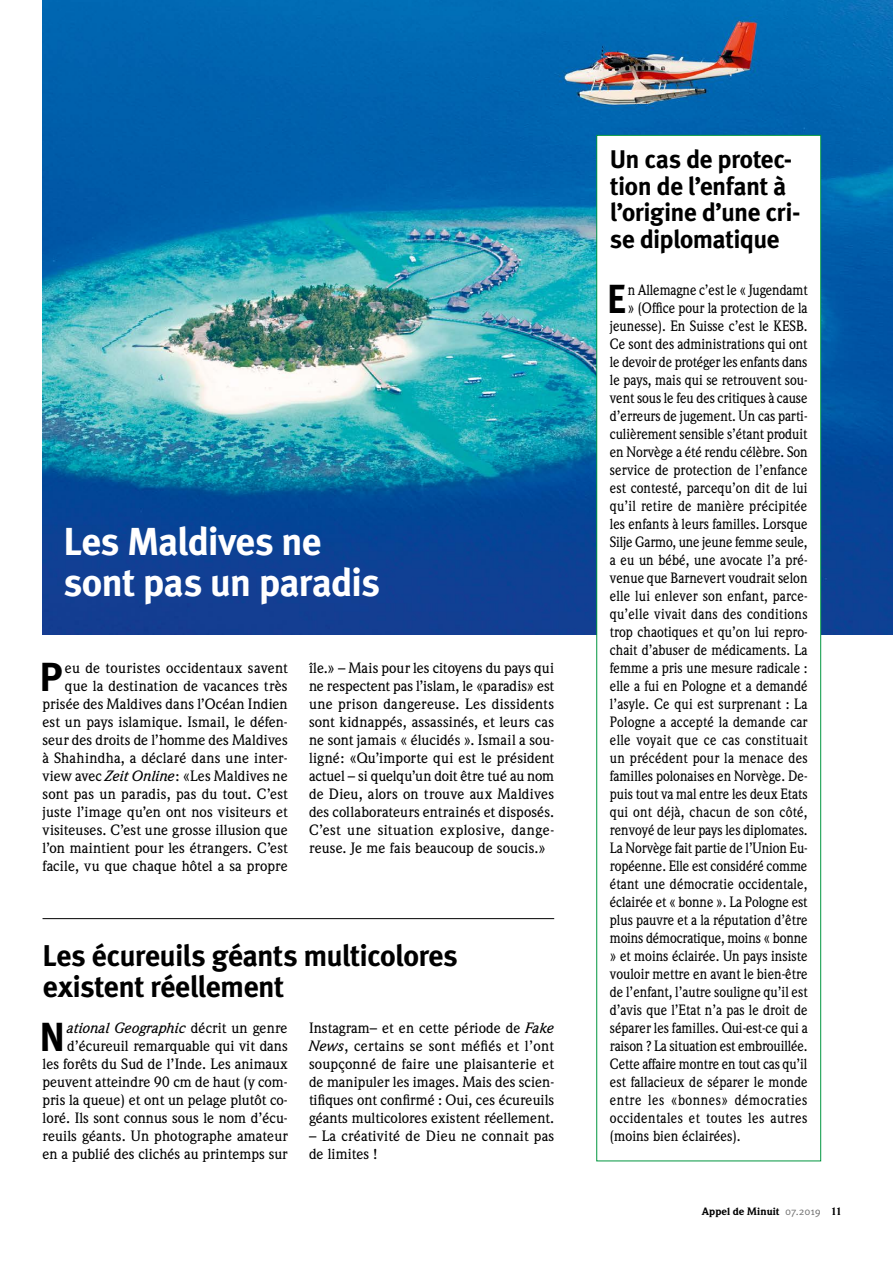
<style>
.page{position:relative;width:893px;height:1263px;background:#fff}
.page>*{position:absolute;margin:0;border:0;box-sizing:border-box;transform-origin:0 0}
.t1{font:700 40.65px "Meta OT";color:#000}
.t2{font:700 40.65px "Meta OT";color:#000;scale:.92 1}
.t3{font:700 39px/41px "Meta OT";letter-spacing:-.03em;color:#fff}
.t4{font:700 30px/31.5px "Meta OT";letter-spacing:-.03em;color:#000}
.t5{font:700 25.5px/26.7px "Meta OT";letter-spacing:-.03em;color:#000}
.t6{font:500 14.7px "Weidemann";color:#000;scale:.92 1}
.t7{font:500 14.7px/18px "Weidemann";color:#000;text-align:right}
.t8{font:500 14.7px "Weidemann";letter-spacing:.02em;color:#000;scale:.92 1}
.t9{font:500 14.7px "Weidemann";letter-spacing:.025em;color:#000;scale:.92 1}
.t10{font:500 14.7px "Weidemann";letter-spacing:.035em;color:#000;scale:.92 1}
.t11{font:500 14.7px "Weidemann";color:#000;scale:.94 1}
.t12{font:900 10.5px "Weidemann";letter-spacing:-.005em;color:#000}
.s1{font-style:italic}
.s2{font-family:"Meta OT Norm";font-weight:400;color:#6e6e6e}
</style>
<div class="page">
<img style="left:43px;top:0;width:850px;height:634px">
<div style="left:597px;top:135px;width:224px;height:1026px;background:#fff"></div>
<div style="left:596px;top:135px;width:225px;height:1026px;border:1px solid #00963f"></div>
<hr style="left:43px;top:918px;width:511px;height:1px;background:#000">
<h2 class="t3" style="left:63px;top:521px;width:318px">Les Maldives ne sont pas un paradis</h2>
<p class="t7" style="left:43px;top:659px;width:247px">eu de touristes occidentaux savent que la destination de vacances très prisée des Maldives dans l’Océan Indien est un pays islamique. Ismail, le défen&shy;seur des droits de l’homme des Maldives à Shahindha, a déclaré dans une inter&shy;view avec <span class="s1">Zeit Online</span>: «Les Maldives ne sont pas un paradis, pas du tout. C’est juste l’image qu’en ont nos visiteurs et visiteuses. C’est une grosse illusion que l’on maintient pour les étrangers. C’est facile, vu que chaque hôtel a sa propre</p>
<p class="t7" style="left:309px;top:659px;width:247px;text-align:justify">île.» – Mais pour les citoyens du pays qui ne respectent pas l’islam, le «paradis» est une prison dangereuse. Les dissidents sont kidnappés, assassinés, et leurs cas ne sont jamais « élucidés ». Ismail a sou&shy;ligné: «Qu’importe qui est le président actuel – si quelqu’un doit être tué au nom de Dieu, alors on trouve aux Maldives des collaborateurs entrainés et disposés.<br>C’est une situation explosive, dange&shy;reuse. Je me fais beaucoup de soucis.»</p>
<h1 class="t1" style="left:39px;top:651px;width:25px">P</h1>
<h3 class="t4" style="left:43px;top:940px;width:417px">Les écureuils géants multicolores existent réellement</h3>
<h1 class="t1" style="left:39px;top:1011px;width:27px">N</h1>
<p class="t7" style="left:43px;top:1019px;width:247px"><span class="s1">ational Geographic</span> décrit un genre d’écureuil remarquable qui vit dans<br>les forêts du Sud de l’Inde. Les animaux peuvent atteindre 90 cm de haut (y com&shy;pris la queue) et ont un pelage plutôt co&shy;loré. Ils sont connus sous le nom d’écu&shy;reuils géants. Un photographe amateur en a publié des clichés au printemps sur</p>
<p class="t7" style="left:309px;top:1019px;width:247px;text-align:justify">Instagram– et en cette période de <span class="s1">Fake News</span>, certains se sont méfiés et l’ont soupçonné de faire une plaisanterie et de manipuler les images. Mais des scien&shy;tifiques ont confirmé : Oui, ces écureuils géants multicolores existent réellement.</p>
<p class="t7" style="left:309px;top:1127px;width:247px;text-align:left">– La créativité de Dieu ne connait pas de limites !</p>
<h3 class="t5" style="left:610px;top:146px;width:192px">Un cas de protec&shy;tion de l’enfant à l’origine d’une cri&shy;se diplomatique</h3>
<h1 class="t2" style="left:607px;top:273px;width:22px">E</h1>
<p class="t6" style="left:628px;top:281px;width:197px">n Allemagne c’est le « Jugendamt</p>
<p class="t6" style="left:628px;top:299px;width:197px">» (Office pour la protection de la</p>
<p class="t6" style="left:610px;top:317px;width:216px">jeunesse). En Suisse c’est le KESB.</p>
<p class="t6" style="left:610px;top:335px;width:216px">Ce sont des administrations qui ont</p>
<p class="t6" style="left:610px;top:353px;width:216px">le devoir de protéger les enfants dans</p>
<p class="t6" style="left:610px;top:371px;width:216px">le pays, mais qui se retrouvent sou-</p>
<p class="t6" style="left:610px;top:389px;width:216px">vent sous le feu des critiques à cause</p>
<p class="t6" style="left:610px;top:407px;width:216px">d’erreurs de jugement. Un cas parti-</p>
<p class="t6" style="left:610px;top:425px;width:216px">culièrement sensible s’étant produit</p>
<p class="t6" style="left:610px;top:443px;width:216px">en Norvège a été rendu célèbre. Son</p>
<p class="t6" style="left:610px;top:461px;width:216px">service de protection de l’enfance</p>
<p class="t6" style="left:610px;top:479px;width:216px">est contesté, parcequ’on dit de lui</p>
<p class="t6" style="left:610px;top:497px;width:216px">qu’il retire de manière précipitée</p>
<p class="t6" style="left:610px;top:515px;width:216px">les enfants à leurs familles. Lorsque</p>
<p class="t6" style="left:610px;top:533px;width:216px">Silje Garmo, une jeune femme seule,</p>
<p class="t6" style="left:610px;top:551px;width:216px">a eu un bébé, une avocate l’a pré-</p>
<p class="t6" style="left:610px;top:569px;width:216px">venue que Barnevert voudrait selon</p>
<p class="t6" style="left:610px;top:587px;width:216px">elle lui enlever son enfant, parce-</p>
<p class="t6" style="left:610px;top:605px;width:216px">qu’elle vivait dans des conditions</p>
<p class="t6" style="left:610px;top:623px;width:216px">trop chaotiques et qu’on lui repro-</p>
<p class="t6" style="left:610px;top:641px;width:216px">chait d’abuser de médicaments. La</p>
<p class="t6" style="left:610px;top:659px;width:216px">femme a pris une mesure radicale :</p>
<p class="t6" style="left:610px;top:677px;width:216px">elle a fui en Pologne et a demandé</p>
<p class="t6" style="left:610px;top:695px;width:216px">l’asyle. Ce qui est surprenant : La</p>
<p class="t6" style="left:610px;top:713px;width:216px">Pologne a accepté la demande car</p>
<p class="t8" style="left:610px;top:731px;width:216px">elle voyait que ce cas constituait</p>
<p class="t6" style="left:610px;top:749px;width:216px">un précédent pour la menace des</p>
<p class="t6" style="left:610px;top:767px;width:216px">familles polonaises en Norvège. De-</p>
<p class="t6" style="left:610px;top:785px;width:216px">puis tout va mal entre les deux Etats</p>
<p class="t6" style="left:610px;top:803px;width:216px">qui ont déjà, chacun de son côté,</p>
<p class="t6" style="left:610px;top:821px;width:216px">renvoyé de leur pays les diplomates.</p>
<p class="t6" style="left:610px;top:839px;width:216px">La Norvège fait partie de l’Union Eu-</p>
<p class="t6" style="left:610px;top:857px;width:216px">ropéenne. Elle est considéré comme</p>
<p class="t6" style="left:610px;top:875px;width:216px">étant une démocratie occidentale,</p>
<p class="t6" style="left:610px;top:893px;width:216px">éclairée et « bonne ». La Pologne est</p>
<p class="t6" style="left:610px;top:911px;width:216px">plus pauvre et a la réputation d’être</p>
<p class="t6" style="left:610px;top:929px;width:216px">moins démocratique, moins « bonne</p>
<p class="t6" style="left:610px;top:947px;width:216px">» et moins éclairée. Un pays insiste</p>
<p class="t6" style="left:610px;top:965px;width:216px">vouloir mettre en avant le bien-être</p>
<p class="t6" style="left:610px;top:983px;width:216px">de l’enfant, l’autre souligne qu’il est</p>
<p class="t6" style="left:610px;top:1001px;width:216px">d’avis que l’Etat n’a pas le droit de</p>
<p class="t6" style="left:610px;top:1019px;width:217px">séparer les familles. Qui-est-ce qui a</p>
<p class="t6" style="left:610px;top:1037px;width:216px">raison ? La situation est embrouillée.</p>
<p class="t6" style="left:610px;top:1055px;width:216px">Cette affaire montre en tout cas qu’il</p>
<p class="t6" style="left:610px;top:1073px;width:216px">est fallacieux de séparer le monde</p>
<p class="t10" style="left:610px;top:1091px;width:216px">entre les «bonnes» démocraties</p>
<p class="t9" style="left:610px;top:1109px;width:216px">occidentales et toutes les autres</p>
<p class="t11" style="left:610px;top:1127px;width:141px">(moins bien éclairées).</p>
<p class="t12" style="left:702px;top:1204px;width:142px">Appel de Minuit <span class="s2">07.2019</span> 11</p>
</div>
